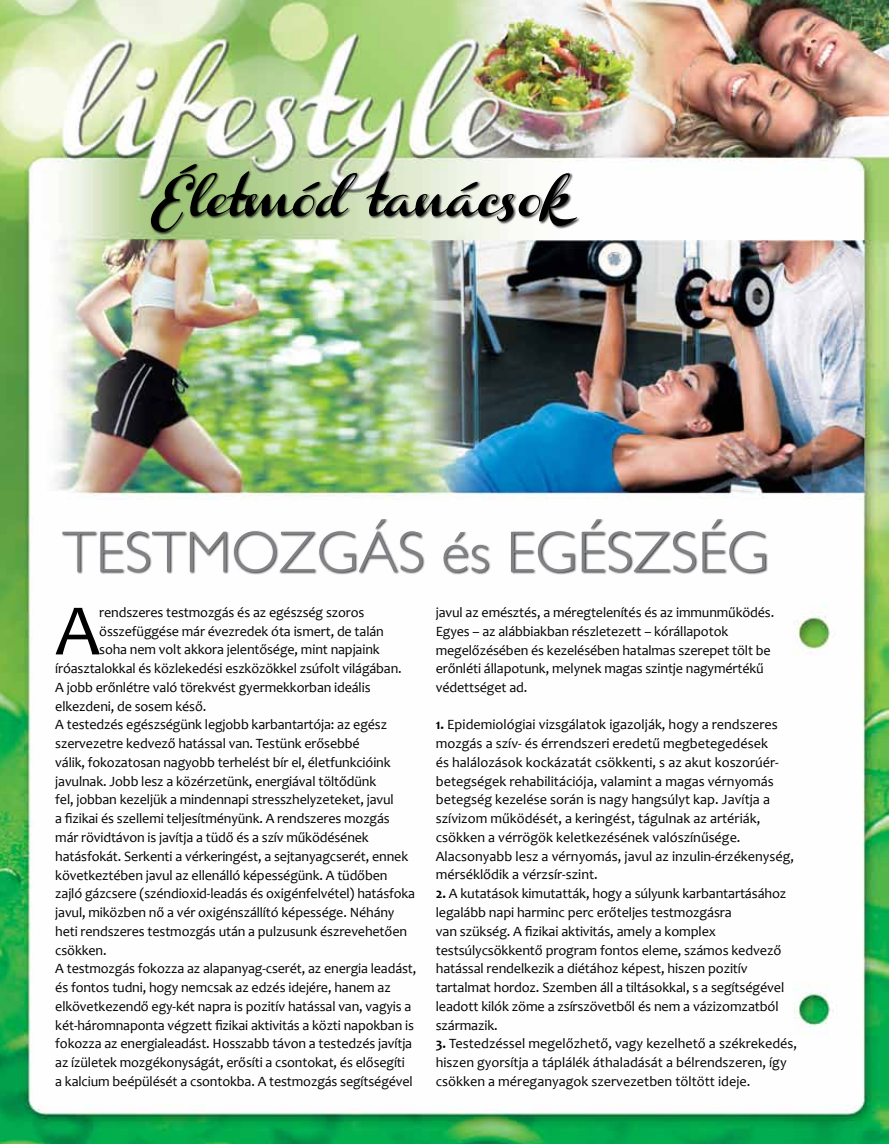
<style>
.page{position:relative;width:889px;height:1144px;background:#fff}
.page>*{position:absolute;margin:0;border:0;box-sizing:border-box;transform-origin:0 0}
.t1{font:73.2px "Candara";color:#000}
.t2{font:300 58.5px "Gill Sans";color:#808285}
.t3{font:14.25px/18.8px "Candara";letter-spacing:-.01em;color:#000}
.s1{font-weight:700}
</style>
<div class="page">
<img style="left:0;top:0;width:889px;height:1144px">
<div style="left:150px;top:163px;width:430px;height:72px;background:#000;opacity:.75"></div>
<svg style="left:151px;top:164px;width:426px;height:68px;background:#a3af93"></svg>
<div style="left:62px;top:519px;width:706px;height:56px;background:#000;opacity:.75"></div>
<h2 class="t2" style="left:62px;top:519px;width:708px">TESTMOZGÁS ÉS EGÉSZSÉG</h2>
<h1 class="t1" style="left:55px;top:585px;width:46px">A</h1>
<p class="t3" style="left:99px;top:603px;width:267px">rendszeres testmozgás és az egészség szoros</p>
<p class="t3" style="left:99px;top:621px;width:286px">összefüggése már évezredek óta ismert, de talán</p>
<p class="t3" style="left:99px;top:640px;width:282px">soha nem volt akkora jelentősége, mint napjaink</p>
<p class="t3" style="left:55px;top:659px;width:348px">íróasztalokkal és közlekedési eszközökkel zsúfolt világában.</p>
<p class="t3" style="left:55px;top:678px;width:317px">A jobb erőnlétre való törekvést gyermekkorban ideális</p>
<p class="t3" style="left:55px;top:696px;width:153px">elkezdeni, de sosem késő.</p>
<p class="t3" style="left:55px;top:715px;width:333px">A testedzés egészségünk legjobb karbantartója: az egész</p>
<p class="t3" style="left:55px;top:734px;width:306px">szervezetre kedvező hatással van. Testünk erősebbé</p>
<p class="t3" style="left:55px;top:753px;width:337px">válik, fokozatosan nagyobb terhelést bír el, életfunkcióink</p>
<p class="t3" style="left:55px;top:771px;width:322px">javulnak. Jobb lesz a közérzetünk, energiával töltődünk</p>
<p class="t3" style="left:55px;top:790px;width:340px">fel, jobban kezeljük a mindennapi stresszhelyzeteket, javul</p>
<p class="t3" style="left:55px;top:809px;width:336px">a fizikai és szellemi teljesítményünk. A rendszeres mozgás</p>
<p class="t3" style="left:55px;top:828px;width:315px">már rövidtávon is javítja a tüdő és a szív működésének</p>
<p class="t3" style="left:55px;top:846px;width:354px">hatásfokát. Serkenti a vérkeringést, a sejtanyagcserét, ennek</p>
<p class="t3" style="left:55px;top:865px;width:334px">következtében javul az ellenálló képességünk. A tüdőben</p>
<p class="t3" style="left:55px;top:884px;width:361px">zajló gázcsere (széndioxid-leadás és oxigénfelvétel) hatásfoka</p>
<p class="t3" style="left:55px;top:903px;width:341px">javul, miközben nő a vér oxigénszállító képessége. Néhány</p>
<p class="t3" style="left:55px;top:921px;width:353px">heti rendszeres testmozgás után a pulzusunk észrevehetően</p>
<p class="t3" style="left:55px;top:940px;width:53px">csökken.</p>
<p class="t3" style="left:55px;top:959px;width:363px">A testmozgás fokozza az alapanyag-cserét, az energia leadást,</p>
<p class="t3" style="left:55px;top:978px;width:337px">és fontos tudni, hogy nemcsak az edzés idejére, hanem az</p>
<p class="t3" style="left:55px;top:996px;width:358px">elkövetkezendő egy-két napra is pozitív hatással van, vagyis a</p>
<p class="t3" style="left:55px;top:1015px;width:360px">két-háromnaponta végzett fizikai aktivitás a közti napokban is</p>
<p class="t3" style="left:55px;top:1034px;width:358px">fokozza az energialeadást. Hosszabb távon a testedzés javítja</p>
<p class="t3" style="left:55px;top:1053px;width:351px">az ízületek mozgékonyságát, erősíti a csontokat, és elősegíti</p>
<p class="t3" style="left:55px;top:1071px;width:359px">a kalcium beépülését a csontokba. A testmozgás segítségével</p>
<p class="t3" style="left:436px;top:603px;width:340px">javul az emésztés, a méregtelenítés és az immunműködés.<br>Egyes – az alábbiakban részletezett – kórállapotok megelőzésében és kezelésében hatalmas szerepet tölt be erőnléti állapotunk, melynek magas szintje nagymértékű védettséget ad.</p>
<p class="t3" style="left:436px;top:715px;width:360px"><span class="s1">1.</span> Epidemiológiai vizsgálatok igazolják, hogy a rendszeres mozgás a szív- és érrendszeri eredetű megbetegedések<br>és halálozások kockázatát csökkenti, s az akut koszorúér&shy;betegségek rehabilitációja, valamint a magas vérnyomás betegség kezelése során is nagy hangsúlyt kap. Javítja a szívizom működését, a keringést, tágulnak az artériák, csökken a vérrögök keletkezésének valószínűsége.<br>Alacsonyabb lesz a vérnyomás, javul az inzulin-érzékenység, mérséklődik a vérzsír-szint.</p>
<p class="t3" style="left:436px;top:884px;width:352px"><span class="s1">2.</span> A kutatások kimutatták, hogy a súlyunk karbantartásához legalább napi harminc perc erőteljes testmozgásra<br>van szükség. A fizikai aktivitás, amely a komplex testsúlycsökkentő program fontos eleme, számos kedvező hatással rendelkezik a diétához képest, hiszen pozitív tartalmat hordoz. Szemben áll a tiltásokkal, s a segítségével leadott kilók zöme a zsírszövetből és nem a vázizomzatból származik.</p>
<p class="t3" style="left:436px;top:1034px;width:363px"><span class="s1">3.</span> Testedzéssel megelőzhető, vagy kezelhető a székrekedés, hiszen gyorsítja a táplálék áthaladását a bélrendszeren, így csökken a méreganyagok szervezetben töltött ideje.</p>
</div>
